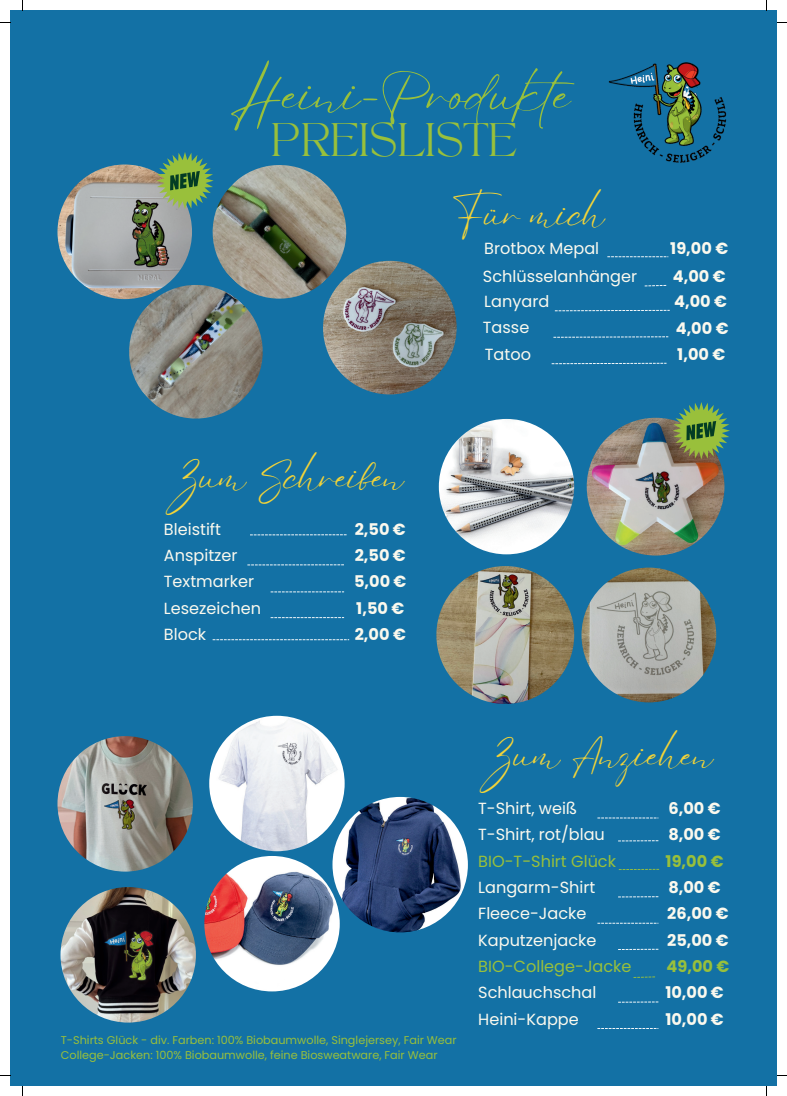
<style>
.page{position:relative;width:787px;height:1096px;background:#fff}
.page>*{position:absolute;margin:0;border:0;box-sizing:border-box;transform-origin:0 0}
.t1{font:51.12px "Eyesome Script";color:#99c03b}
.t2{font:36.5px "Eyesome Script";color:#f3d438}
.t3{font:32.88px "TANAEGEAN";color:#99c03b}
.t4{font:16.12px/26.2px "Poppins";color:#fbf9ee}
.t5{font:700 16.12px/26.2px "Poppins";color:#fbf9ee}
.t6{font:16.12px "Poppins";color:#99c03b}
.t7{font:700 16.12px "Poppins";color:#99c03b}
.t8{font:11.25px/15px "Poppins";color:#99c03b}
</style>
<div class="page">
<div style="left:10px;top:10px;width:767px;height:1076px;background:#1371a5"></div>
<img style="left:57px;top:164px;width:135px;height:135px;border-radius:50%">
<img style="left:439px;top:419px;width:135px;height:135px;border-radius:50%">
<img style="left:608px;top:62px;width:119px;height:101px">
<img style="left:587px;top:418px;width:137px;height:137px;border-radius:50%">
<img style="left:436px;top:566px;width:138px;height:138px;border-radius:50%">
<img style="left:581px;top:567px;width:135px;height:135px;border-radius:50%">
<svg style="left:645px;top:285px;width:21px;height:1px"></svg>
<svg style="left:555px;top:310px;width:115px;height:1px"></svg>
<img style="left:60px;top:887px;width:136px;height:135px;border-radius:50%">
<img style="left:209px;top:715px;width:136px;height:136px;border-radius:50%">
<img style="left:204px;top:855px;width:136px;height:136px;border-radius:50%">
<svg style="left:597px;top:817px;width:61px;height:1px"></svg>
<svg style="left:618px;top:840px;width:40px;height:1px"></svg>
<svg style="left:618px;top:896px;width:40px;height:1px"></svg>
<svg style="left:597px;top:922px;width:61px;height:1px"></svg>
<svg style="left:618px;top:1001px;width:40px;height:1px"></svg>
<svg style="left:630px;top:948px;width:28px;height:1px"></svg>
<svg style="left:673px;top:402px;width:57px;height:57px"></svg>
<img style="left:323px;top:261px;width:134px;height:133px;border-radius:50%">
<svg style="left:553px;top:336px;width:115px;height:2px"></svg>
<img style="left:123px;top:278px;width:140px;height:141px">
<img style="left:206px;top:165px;width:147px;height:140px">
<svg style="left:156px;top:152px;width:58px;height:57px"></svg>
<img style="left:57px;top:736px;width:136px;height:135px;border-radius:50%">
<svg style="left:619px;top:868px;width:40px;height:2px"></svg>
<svg style="left:637px;top:976px;width:18px;height:1px"></svg>
<img style="left:332px;top:796px;width:136px;height:136px;border-radius:50%">
<svg style="left:250px;top:534px;width:97px;height:1px"></svg>
<svg style="left:213px;top:639px;width:136px;height:1px"></svg>
<svg style="left:247px;top:564px;width:97px;height:1px"></svg>
<svg style="left:271px;top:591px;width:73px;height:1px"></svg>
<svg style="left:271px;top:617px;width:73px;height:1px"></svg>
<svg style="left:552px;top:363px;width:114px;height:1px"></svg>
<svg style="left:607px;top:256px;width:61px;height:1px"></svg>
<h1 class="t1" style="left:228px;top:61px;width:367px">Heini-Produkte</h1>
<h3 class="t3" style="left:271px;top:126px;width:247px">PREISLISTE</h3>
<h2 class="t2" style="left:452px;top:190px;width:155px">Für mich</h2>
<p class="t4" style="left:483px;top:264px;width:156px;line-height:24.9px">Schlüsselanhänger<br>Lanyard</p>
<p class="t4" style="left:484px;top:235px;width:116px">Brotbox Mepal</p>
<p class="t5" style="left:670px;top:235px;width:59px;line-height:27.6px">19,00 €<br>4,00 €</p>
<p class="t5" style="left:674px;top:288px;width:54px">4,00 €</p>
<p class="t4" style="left:483px;top:314px;width:48px">Tasse</p>
<p class="t5" style="left:676px;top:315px;width:54px">4,00 €</p>
<p class="t4" style="left:485px;top:341px;width:48px">Tatoo</p>
<p class="t5" style="left:677px;top:341px;width:49px">1,00 €</p>
<h2 class="t2" style="left:164px;top:453px;width:241px">Zum Schreiben</h2>
<p class="t4" style="left:164px;top:516px;width:59px">Bleistift</p>
<p class="t5" style="left:355px;top:516px;width:53px">2,50 €<br>2,50 €</p>
<p class="t4" style="left:164px;top:568px;width:92px">Textmarker</p>
<p class="t5" style="left:354px;top:568px;width:54px">5,00 €<br>1,50 €<br>2,00 €</p>
<p class="t4" style="left:164px;top:542px;width:75px">Anspitzer</p>
<p class="t4" style="left:164px;top:595px;width:99px">Lesezeichen<br>Block</p>
<p class="t8" style="left:61px;top:1032px;width:397px">T-Shirts Glück - div. Farben: 100% Biobaumwolle, Singlejersey, Fair Wear<br>College-Jacken: 100% Biobaumwolle, feine Biosweatware, Fair Wear</p>
<h2 class="t2" style="left:478px;top:730px;width:236px">Zum Anziehen</h2>
<p class="t4" style="left:478px;top:795px;width:100px">T-Shirt, weiß</p>
<p class="t5" style="left:668px;top:795px;width:54px">6,00 €<br>8,00 €</p>
<p class="t7" style="left:666px;top:851px;width:59px">19,00 €</p>
<p class="t4" style="left:478px;top:874px;width:119px">Langarm-Shirt</p>
<p class="t5" style="left:667px;top:874px;width:63px">8,00 €<br>26,00 €<br>25,00 €</p>
<p class="t4" style="left:478px;top:979px;width:120px">Schlauchschal<br>Heini-Kappe</p>
<p class="t4" style="left:478px;top:821px;width:128px">T-Shirt, rot/blau</p>
<p class="t6" style="left:478px;top:851px;width:139px">BIO-T-Shirt Glück</p>
<p class="t4" style="left:478px;top:900px;width:110px">Fleece-Jacke</p>
<p class="t4" style="left:478px;top:926px;width:120px">Kaputzenjacke</p>
<p class="t6" style="left:478px;top:956px;width:155px">BIO-College-Jacke</p>
<p class="t7" style="left:666px;top:956px;width:64px">49,00 €</p>
<p class="t5" style="left:665px;top:979px;width:60px">10,00 €<br>10,00 €</p>
</div>
